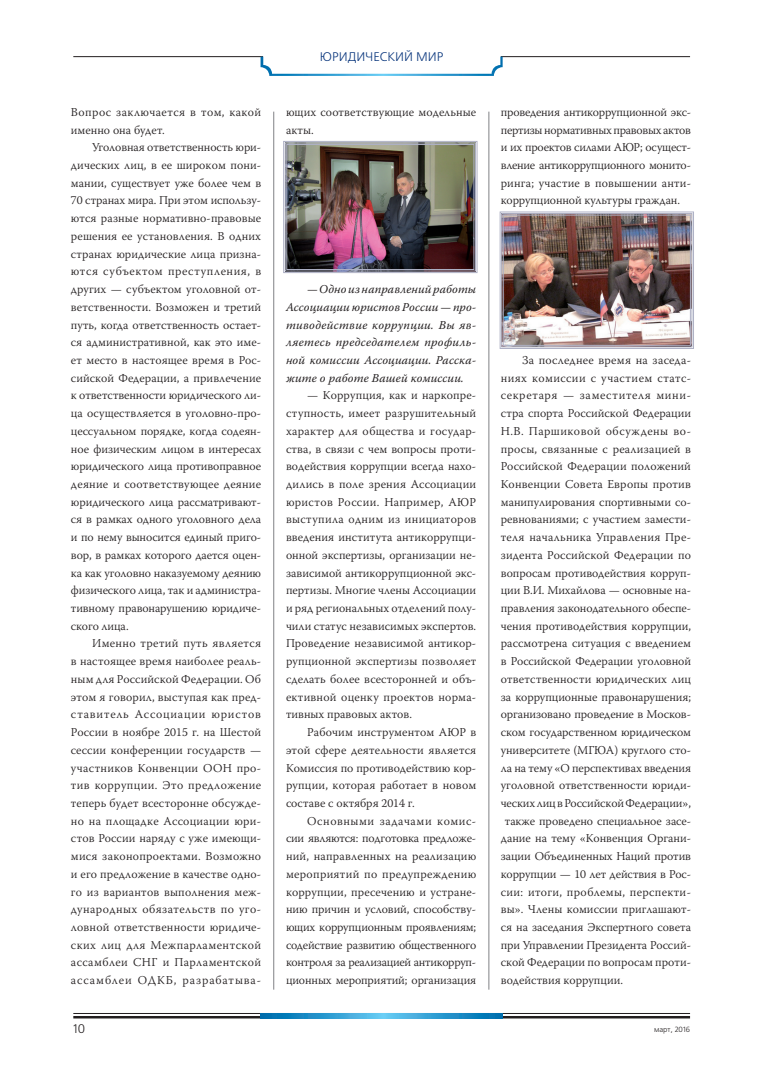
<style>
.page{position:relative;width:780px;height:1088px;background:#fff}
.page>*{position:absolute;margin:0;border:0;box-sizing:border-box;transform-origin:0 0}
.t1{font:12.5px "Free Set C";color:#08357c}
.t2{font:12.5px "Free Set C";color:#231f20}
.ТЕКСТ{font:300 12px/17.8px "Warnock Pro";color:#231f20;text-align:justify}
.ТЕКСТ-2{font:italic 12px/17.8px "Warnock Pro";letter-spacing:.01em;color:#231f20;text-align:justify}
.ТЕКСТ-3{font:300 12px "Warnock Pro";letter-spacing:.025em;color:#231f20}
.ТЕКСТ-4{font:300 12px/17.8px "Warnock Pro";letter-spacing:.03em;color:#231f20}
.ТЕКСТ-5{font:300 12px "Warnock Pro";letter-spacing:.035em;color:#231f20}
.ТЕКСТ-6{font:300 12px "Warnock Pro";letter-spacing:.055em;color:#231f20}
.ТЕКСТ-7{font:300 12px "Warnock Pro";letter-spacing:.04em;color:#231f20}
.ТЕКСТ-8{font:300 12px "Warnock Pro";letter-spacing:.02em;color:#231f20}
.t3{font:7.5px "Free Set C";color:#231f20}
</style>
<div class="page">
<hr style="left:73px;top:56px;width:190px;height:1px;background:#231f20">
<hr style="left:500px;top:56px;width:190px;height:1px;background:#231f20">
<hr style="left:73px;top:1013px;width:617px;height:1px;background:#231f20">
<hr style="left:73px;top:1016px;width:617px;height:2px;background:#231f20">
<svg style="left:260px;top:57px;width:242px;height:19px"></svg>
<svg style="left:260px;top:1013px;width:243px;height:5px"></svg>
<hr style="left:273px;top:112px;width:1px;height:877px;background:#808285">
<hr style="left:488px;top:112px;width:1px;height:877px;background:#808285">
<img style="left:283px;top:141px;width:194px;height:132px">
<div style="left:285px;top:143px;width:191px;height:128px;border:1px solid #aeb1c5"></div>
<div style="left:286px;top:144px;width:188px;height:126px;border:1px solid #aeb1c5"></div>
<img style="left:499px;top:211px;width:195px;height:138px">
<div style="left:501px;top:213px;width:191px;height:134px;border:1px solid #aeb1c5"></div>
<div style="left:503px;top:215px;width:187px;height:131px;border:1px solid #aeb1c5"></div>
<p class="ТЕКСТ-4" style="left:71px;top:103px;width:192px">Вопрос заключается в том, какой именно она будет.</p>
<p class="ТЕКСТ" style="left:71px;top:138px;width:192px;text-indent:21px">Уголовная ответственность юри&shy;дических лиц, в ее широком пони&shy;мании, существует уже более чем в 70 странах мира. При этом использу&shy;ются разные нормативно-правовые решения ее установления. В одних странах юридические лица призна&shy;ются субъектом преступления, в других — субъектом уголовной от&shy;ветственности. Возможен и третий путь, когда ответственность остает&shy;ся административной, как это име&shy;ет место в настоящее время в Рос&shy;сийской Федерации, а привлечение к ответственности юридического ли&shy;ца осуществляется в уголовно-про&shy;цессуальном порядке, когда содеян&shy;ное физическим лицом в интересах юридического лица противоправное деяние и соответствующее деяние юридического лица рассматривают&shy;ся в рамках одного уголовного дела и по нему выносится единый приго&shy;вор, в рамках которого дается оцен&shy;ка как уголовно наказуемому деянию физического лица, так и администра&shy;тивному правонарушению юридиче&shy;ского лица.</p>
<p class="ТЕКСТ" style="left:71px;top:634px;width:192px;text-indent:21px">Именно третий путь является в настоящее время наиболее реаль&shy;ным для Российской Федерации. Об этом я говорил, выступая как пред&shy;ставитель Ассоциации юристов России в ноябре 2015 г. на Шестой сессии конференции государств — участников Конвенции ООН про&shy;тив коррупции. Это предложение теперь будет всесторонне обсужде&shy;но на площадке Ассоциации юри&shy;стов России наряду с уже имеющи&shy;мися законопроектами. Возможно и его предложение в качестве одно&shy;го из вариантов выполнения меж&shy;дународных обязательств по уго&shy;ловной ответственности юридиче&shy;ских лиц для Межпарламентской ассамблеи СНГ и Парламентской ассамблеи ОДКБ, разрабатыва-</p>
<p class="t1" style="left:320px;top:50px;width:125px">ЮРИДИЧЕСКИЙ МИР</p>
<p class="ТЕКСТ" style="left:286px;top:103px;width:192px">ющих соответствующие модельные акты.</p>
<p class="ТЕКСТ-2" style="left:286px;top:280px;width:192px;text-indent:21px">— Одно из направлений работы Ассоциации юристов России — про&shy;тиводействие коррупции. Вы яв&shy;ляетесь председателем профиль&shy;ной комиссии Ассоциации. Расска&shy;жите о работе Вашей комиссии.</p>
<p class="ТЕКСТ" style="left:286px;top:386px;width:192px;text-indent:21px">— Коррупция, как и наркопре&shy;ступность, имеет разрушительный характер для общества и государ&shy;ства, в связи с чем вопросы проти&shy;водействия коррупции всегда нахо&shy;дились в поле зрения Ассоциации юристов России. Например, АЮР выступила одним из инициаторов введения института антикоррупци&shy;онной экспертизы, организации не&shy;зависимой антикоррупционной экс&shy;пертизы. Многие члены Ассоциации и ряд региональных отделений полу&shy;чили статус независимых экспертов.<br>Проведение независимой антикор&shy;рупционной экспертизы позволяет сделать более всесторонней и объ&shy;ективной оценку проектов норма&shy;тивных правовых актов.</p>
<p class="ТЕКСТ" style="left:286px;top:723px;width:192px;text-indent:21px">Рабочим инструментом АЮР в этой сфере деятельности является Комиссия по противодействию кор&shy;рупции, которая работает в новом составе с октября 2014 г.</p>
<p class="ТЕКСТ" style="left:286px;top:812px;width:192px;text-indent:21px">Основными задачами комис&shy;сии являются: подготовка предложе&shy;ний, направленных на реализацию мероприятий по предупреждению коррупции, пресечению и устране&shy;нию причин и условий, способству&shy;ющих коррупционным проявлениям; содействие развитию общественного контроля за реализацией антикорруп&shy;ционных мероприятий; организация</p>
<p class="ТЕКСТ" style="left:500px;top:103px;width:192px">проведения антикоррупционной экс&shy;пертизы нормативных правовых актов и их проектов силами АЮР; осущест&shy;вление антикоррупционного монито&shy;ринга; участие в повышении анти&shy;коррупционной культуры граждан.</p>
<p class="ТЕКСТ-8" style="left:522px;top:353px;width:170px">За последнее время на заседа-</p>
<p class="ТЕКСТ-5" style="left:500px;top:370px;width:192px">ниях комиссии с участием статс-</p>
<p class="ТЕКСТ-6" style="left:500px;top:388px;width:192px">секретаря — заместителя мини-</p>
<p class="ТЕКСТ" style="left:500px;top:404px;width:192px">стра спорта Российской Федерации</p>
<p class="ТЕКСТ-7" style="left:500px;top:424px;width:192px">Н.В. Паршиковой обсуждены во-</p>
<p class="ТЕКСТ" style="left:500px;top:439px;width:192px">просы, связанные с реализацией в</p>
<p class="ТЕКСТ" style="left:500px;top:457px;width:192px">Российской Федерации положений</p>
<p class="ТЕКСТ" style="left:500px;top:475px;width:192px">Конвенции Совета Европы против</p>
<p class="ТЕКСТ" style="left:500px;top:493px;width:192px">манипулирования спортивными со-</p>
<p class="ТЕКСТ" style="left:500px;top:510px;width:192px">ревнованиями; с участием замести-</p>
<p class="ТЕКСТ-3" style="left:500px;top:530px;width:192px">теля начальника Управления Пре-</p>
<p class="ТЕКСТ" style="left:500px;top:546px;width:192px">зидента Российской Федерации по</p>
<p class="ТЕКСТ" style="left:500px;top:563px;width:192px">вопросам противодействия корруп-</p>
<p class="ТЕКСТ" style="left:500px;top:581px;width:192px">ции В.И. Михайлова — основные на-</p>
<p class="ТЕКСТ" style="left:500px;top:599px;width:192px">правления законодательного обеспе-</p>
<p class="ТЕКСТ" style="left:500px;top:617px;width:192px">чения противодействия коррупции,</p>
<p class="ТЕКСТ" style="left:500px;top:634px;width:192px">рассмотрена ситуация с введением</p>
<p class="ТЕКСТ" style="left:500px;top:652px;width:192px">в Российской Федерации уголовной</p>
<p class="ТЕКСТ" style="left:500px;top:670px;width:192px">ответственности юридических лиц</p>
<p class="ТЕКСТ" style="left:500px;top:687px;width:192px">за коррупционные правонарушения;</p>
<p class="ТЕКСТ" style="left:500px;top:705px;width:192px">организовано проведение в Москов-</p>
<p class="ТЕКСТ" style="left:500px;top:723px;width:192px">ском государственном юридическом</p>
<p class="ТЕКСТ" style="left:500px;top:741px;width:192px">университете (МГЮА) круглого сто-</p>
<p class="ТЕКСТ" style="left:500px;top:758px;width:192px">ла на тему «О перспективах введения</p>
<p class="ТЕКСТ" style="left:500px;top:776px;width:192px">уголовной ответственности юриди-</p>
<p class="ТЕКСТ" style="left:500px;top:794px;width:192px">ческих лиц в Российской Федерации»,</p>
<p class="ТЕКСТ" style="left:505px;top:812px;width:188px">также проведено специальное засе-</p>
<p class="ТЕКСТ" style="left:500px;top:829px;width:192px">дание на тему «Конвенция Органи-</p>
<p class="ТЕКСТ" style="left:500px;top:847px;width:192px">зации Объединенных Наций против</p>
<p class="ТЕКСТ" style="left:500px;top:865px;width:192px">коррупции — 10 лет действия в Рос-</p>
<p class="ТЕКСТ-3" style="left:500px;top:884px;width:192px">сии: итоги, проблемы, перспекти-</p>
<p class="ТЕКСТ" style="left:500px;top:900px;width:192px">вы». Члены комиссии приглашают-</p>
<p class="ТЕКСТ" style="left:500px;top:918px;width:192px">ся на заседания Экспертного совета</p>
<p class="ТЕКСТ" style="left:500px;top:936px;width:192px">при Управлении Президента Россий-</p>
<p class="ТЕКСТ" style="left:500px;top:953px;width:192px">ской Федерации по вопросам проти-</p>
<p class="ТЕКСТ" style="left:500px;top:971px;width:124px">водействия коррупции.</p>
<p class="t2" style="left:73px;top:1022px;width:13px">10</p>
<p class="t3" style="left:654px;top:1026px;width:37px">март, 2016</p>
</div>
